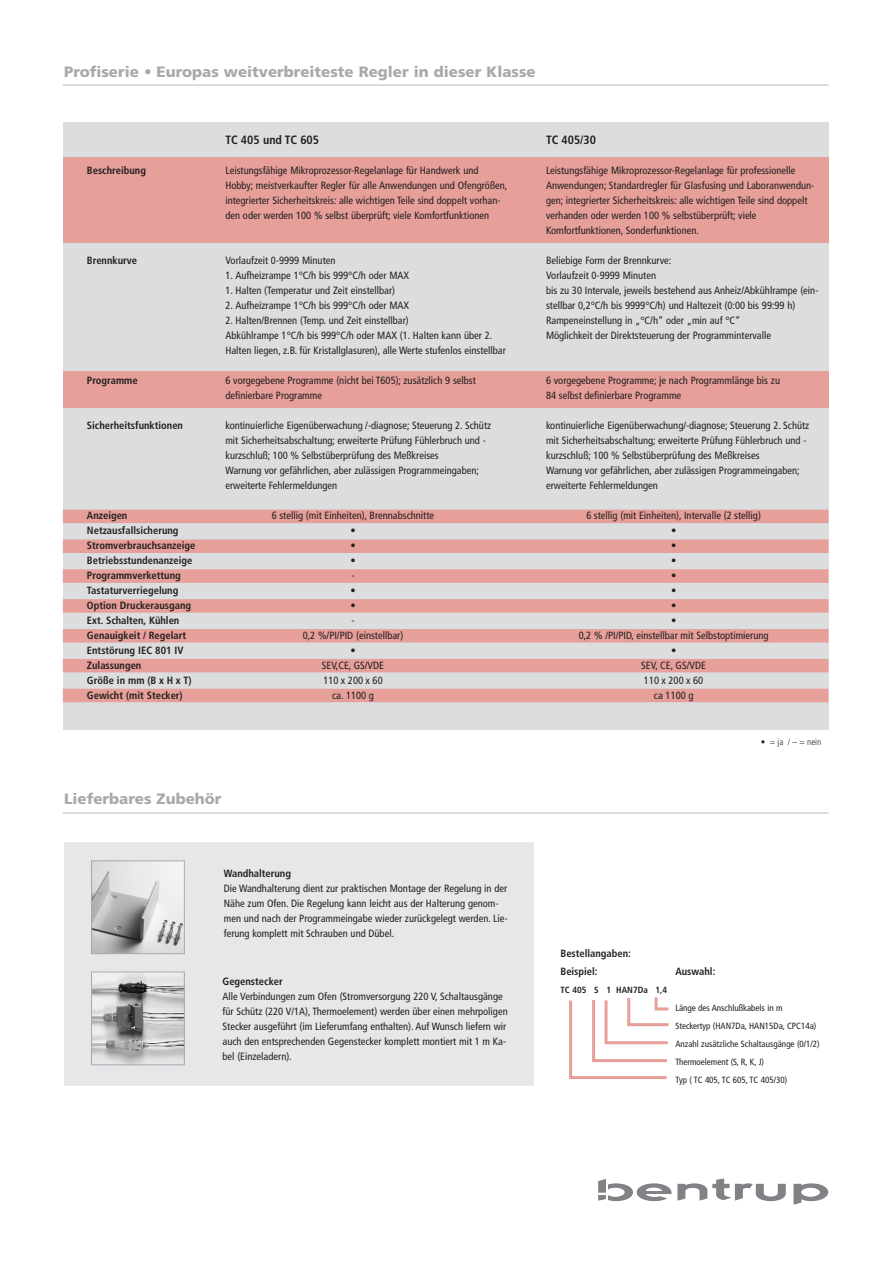
<style>
.page{position:relative;width:893px;height:1263px;background:#fff}
.page>*{position:absolute;margin:0;border:0;box-sizing:border-box;transform-origin:0 0}
.t1{font:900 15px "Frutiger";color:#a8a9ad}
.t2{font:700 condensed 12px "Frutiger";color:#231f20}
.t3{font:condensed 10.5px/15px "Frutiger";color:#231f20}
.t4{font:700 condensed 10.5px/15px "Frutiger";color:#231f20}
.t5{font:condensed 9px/18px "Frutiger";color:#231f20}
.t6{font:700 condensed 9px "Frutiger";color:#231f20}
.t7{font:300 condensed 9px "Frutiger";color:#231f20}
</style>
<div class="page">
<div style="left:63px;top:122px;width:765px;height:608px;background:#dcdddf"></div>
<div style="left:63px;top:157px;width:765px;height:85px;background:#e69f99"></div>
<div style="left:63px;top:371px;width:765px;height:36px;background:#e69f99"></div>
<div style="left:63px;top:510px;width:765px;height:13px;background:#e69f99"></div>
<div style="left:63px;top:539px;width:765px;height:14px;background:#e69f99"></div>
<div style="left:63px;top:569px;width:765px;height:14px;background:#e69f99"></div>
<div style="left:63px;top:599px;width:765px;height:14px;background:#e69f99"></div>
<div style="left:63px;top:629px;width:765px;height:14px;background:#e69f99"></div>
<div style="left:63px;top:659px;width:765px;height:13px;background:#e69f99"></div>
<div style="left:63px;top:689px;width:765px;height:13px;background:#e69f99"></div>
<hr style="left:63px;top:84px;width:765px;height:2px;background:#d1d2d4">
<svg style="left:598px;top:1178px;width:230px;height:27px"></svg>
<div style="left:64px;top:842px;width:470px;height:244px;background:#e6e7e9"></div>
<img style="left:93px;top:974px;width:90px;height:89px">
<div style="left:91px;top:972px;width:94px;height:93px;border:1px solid #a8a9ad"></div>
<img style="left:93px;top:862px;width:90px;height:90px">
<div style="left:91px;top:860px;width:94px;height:94px;border:1px solid #a8a9ad"></div>
<hr style="left:63px;top:812px;width:765px;height:2px;background:#d1d2d4">
<svg style="left:569px;top:997px;width:100px;height:82px"></svg>
<h1 class="t1" style="left:64px;top:65px;width:473px">Profiserie • Europas weitverbreiteste Regler in dieser Klasse</h1>
<p class="t4" style="left:87px;top:164px;width:61px">Beschreibung</p>
<p class="t4" style="left:87px;top:254px;width:52px">Brennkurve</p>
<p class="t4" style="left:87px;top:374px;width:52px">Programme</p>
<p class="t4" style="left:87px;top:419px;width:98px">Sicherheitsfunktionen</p>
<p class="t4" style="left:87px;top:509px;width:110px">Anzeigen<br>Netzausfallsicherung<br>Stromverbrauchsanzeige<br>Betriebsstundenanzeige<br>Programmverkettung<br>Tastaturverriegelung<br>Option Druckerausgang<br>Ext. Schalten, Kühlen<br>Genauigkeit / Regelart<br>Entstörung IEC 801 IV<br>Zulassungen<br>Größe in mm (B x H x T)<br>Gewicht (mit Stecker)</p>
<p class="t2" style="left:225px;top:135px;width:95px">TC 405 und TC 605</p>
<p class="t3" style="left:225px;top:164px;width:283px">Leistungsfähige Mikroprozessor-Regelanlage für Handwerk und Hobby; meistverkaufter Regler für alle Anwendungen und Ofengrößen, integrierter Sicherheitskreis: alle wichtigen Teile sind doppelt vorhan&shy;den oder werden 100 % selbst überprüft; viele Komfortfunktionen</p>
<p class="t3" style="left:225px;top:254px;width:112px">Vorlaufzeit 0-9999 Minuten</p>
<p class="t3" style="left:225px;top:269px;width:185px">1. Aufheizrampe 1°C/h bis 999°C/h oder MAX</p>
<p class="t3" style="left:225px;top:284px;width:171px">1. Halten (Temperatur und Zeit einstellbar)</p>
<p class="t3" style="left:225px;top:299px;width:185px">2. Aufheizrampe 1°C/h bis 999°C/h oder MAX</p>
<p class="t3" style="left:225px;top:314px;width:282px">2. Halten/Brennen (Temp. und Zeit einstellbar)<br>Abkühlrampe 1°C/h bis 999°C/h oder MAX (1. Halten kann über 2.<br>Halten liegen, z.B. für Kristallglasuren), alle Werte stufenlos einstellbar</p>
<p class="t3" style="left:225px;top:374px;width:252px">6 vorgegebene Programme (nicht bei T605); zusätzlich 9 selbst definierbare Programme</p>
<p class="t3" style="left:225px;top:419px;width:267px">kontinuierliche Eigenüberwachung /-diagnose; Steuerung 2. Schütz mit Sicherheitsabschaltung; erweiterte Prüfung Fühlerbruch und - kurzschluß; 100 % Selbstüberprüfung des Meßkreises<br>Warnung vor gefährlichen, aber zulässigen Programmeingaben; erweiterte Fehlermeldungen</p>
<p class="t3" style="left:272px;top:509px;width:164px;text-align:center">6 stellig (mit Einheiten), Brennabschnitte •<br>•<br>•<br>-<br>•<br>•<br>-<br>0,2 %/PI/PID (einstellbar)<br>•<br>SEV,CE, GS/VDE<br>110 x 200 x 60<br>ca. 1100 g</p>
<h1 class="t1" style="left:64px;top:793px;width:159px">Lieferbares Zubehör</h1>
<p class="t2" style="left:546px;top:135px;width:52px">TC 405/30</p>
<p class="t3" style="left:546px;top:164px;width:270px">Leistungsfähige Mikroprozessor-Regelanlage für professionelle Anwendungen; Standardregler für Glasfusing und Laboranwendun&shy;gen; integrierter Sicherheitskreis: alle wichtigen Teile sind doppelt verhanden oder werden 100 % selbstüberprüft; viele Komfortfunktionen, Sonderfunktionen.</p>
<p class="t3" style="left:546px;top:254px;width:274px">Beliebige Form der Brennkurve:<br>Vorlaufzeit 0-9999 Minuten<br>bis zu 30 Intervale, jeweils bestehend aus Anheiz/Abkühlrampe (ein&shy;stellbar 0,2°C/h bis 9999°C/h) und Haltezeit (0:00 bis 99:99 h)<br>Rampeneinstellung in „°C/h“ oder „min auf °C“<br>Möglichkeit der Direktsteuerung der Programmintervalle</p>
<p class="t3" style="left:546px;top:374px;width:235px">6 vorgegebene Programme; je nach Programmlänge bis zu<br>84 selbst definierbare Programme</p>
<p class="t3" style="left:546px;top:419px;width:265px">kontinuierliche Eigenüberwachung/-diagnose; Steuerung 2. Schütz mit Sicherheitsabschaltung; erweiterte Prüfung Fühlerbruch und - kurzschluß; 100 % Selbstüberprüfung des Meßkreises<br>Warnung vor gefährlichen, aber zulässigen Programmeingaben; erweiterte Fehlermeldungen</p>
<p class="t3" style="left:578px;top:509px;width:191px;text-align:center">6 stellig (mit Einheiten), Intervalle (2 stellig)<br>•<br>•<br>•<br>•<br>•<br>•<br>•<br>0,2 % /PI/PID, einstellbar mit Selbstoptimierung •<br>SEV, CE, GS/VDE<br>110 x 200 x 60<br>ca 1100 g</p>
<p class="t7" style="left:761px;top:738px;width:62px">• = ja / – = nein</p>
<p class="t4" style="left:224px;top:866px;width:69px">Wandhalterung</p>
<p class="t3" style="left:224px;top:881px;width:285px">Die Wandhalterung dient zur praktischen Montage der Regelung in der Nähe zum Ofen. Die Regelung kann leicht aus der Halterung genom&shy;men und nach der Programmeingabe wieder zurückgelegt werden. Lie&shy;ferung komplett mit Schrauben und Dübel.</p>
<p class="t4" style="left:222px;top:975px;width:62px">Gegenstecker</p>
<p class="t3" style="left:222px;top:990px;width:287px">Alle Verbindungen zum Ofen (Stromversorgung 220 V, Schaltausgänge für Schütz (220 V/1A), Thermoelement) werden über einen mehrpoligen Stecker ausgeführt (im Lieferumfang enthalten). Auf Wunsch liefern wir auch den entsprechenden Gegenstecker komplett montiert mit 1 m Ka&shy;bel (Einzeladern).</p>
<p class="t4" style="left:560px;top:946px;width:72px;line-height:18px">Bestellangaben:<br>Beispiel:</p>
<p class="t6" style="left:560px;top:987px;width:108px">TC 405 S 1 HAN7Da 1,4</p>
<p class="t4" style="left:675px;top:965px;width:42px">Auswahl:</p>
<p class="t5" style="left:675px;top:1000px;width:146px">Länge des Anschlußkabels in m Steckertyp (HAN7Da, HAN15Da, CPC14a)<br>Anzahl zusätzliche Schaltausgänge (0/1/2)<br>Thermoelement (S, R, K, J)<br>Typ ( TC 405, TC 605, TC 405/30)</p>
</div>
